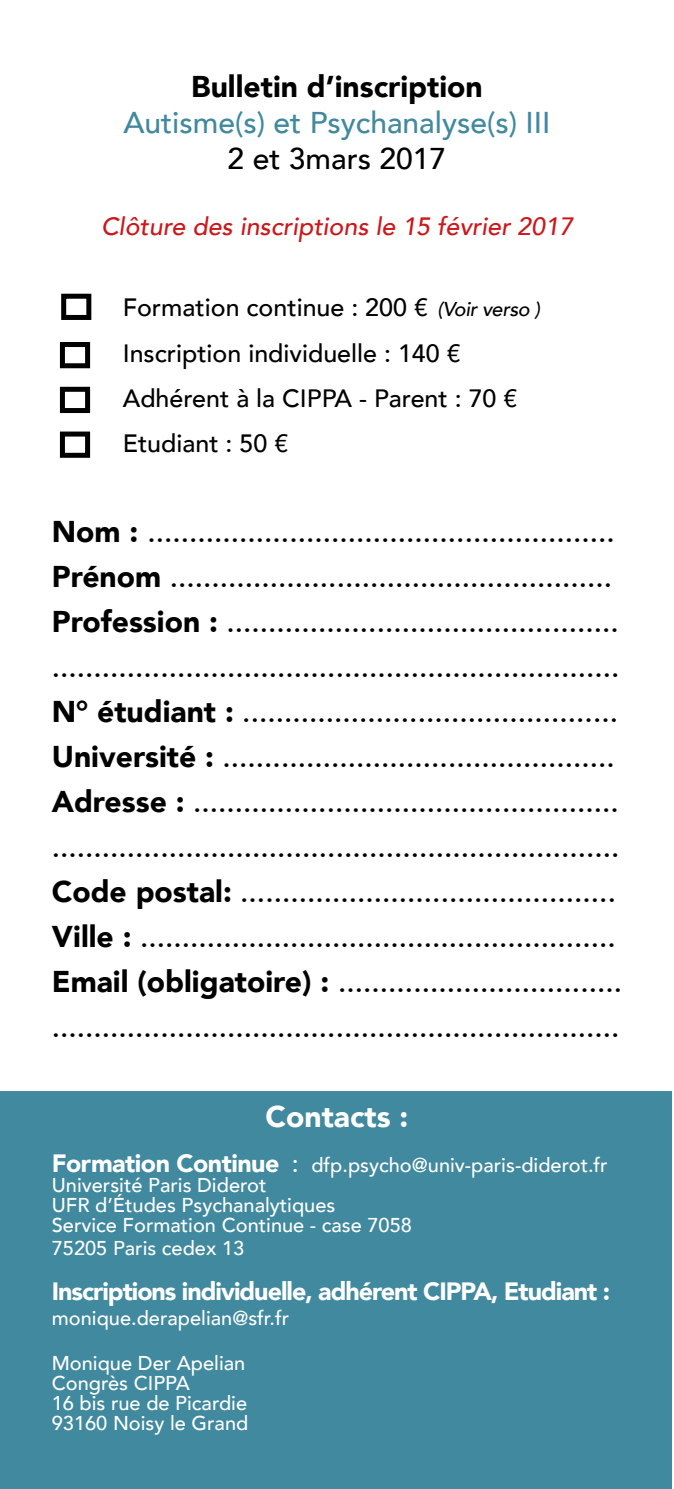
<style>
.page{position:relative;width:674px;height:1489px;background:#fff}
.page>*{position:absolute;margin:0;border:0;box-sizing:border-box;transform-origin:0 0}
.t1{font:500 30px/45px "Avenir";color:#000}
.t2{font:500 30px "Avenir";color:#40899e}
.t3{font:900 30px "Avenir";color:#000}
.t4{font:900 30px "Avenir";color:#fff}
.t5{font:500 25px/45px "Avenir";color:#000}
.t6{font:900 25px "Avenir";letter-spacing:-.04em;color:#fff}
.t7{font:italic 500 25px "Avenir";color:#cd171a}
.t8{font:500 20px/20px "Avenir";color:#fff}
.s1{font-style:italic;font-size:20px}
.s2{font-weight:900}
.s3{font-weight:900;font-size:25px}
.s4{font-size:25px}
</style>
<div class="page">
<div style="left:0;top:1091px;width:671px;height:397px;background:#40899e"></div>
<div style="left:61px;top:294px;width:30px;height:26px;border:5px solid #000"></div>
<div style="left:60px;top:342px;width:30px;height:26px;border:5px solid #000"></div>
<div style="left:60px;top:387px;width:30px;height:26px;border:5px solid #000"></div>
<div style="left:60px;top:431px;width:30px;height:27px;border:5px solid #000"></div>
<p class="t3" style="left:191px;top:61px;width:293px">Bulletin d’inscription</p>
<p class="t2" style="left:123px;top:97px;width:428px">Autisme(s) et Psychanalyse(s) III</p>
<p class="t1" style="left:227px;top:135px;width:220px">2 et 3mars 2017</p>
<p class="t7" style="left:101px;top:212px;width:473px">Clôture des inscriptions le 15 février 2017</p>
<p class="t5" style="left:123px;top:284px;width:418px">Formation continue : 200 € <span class="s1">(Voir verso )<br></span>Inscription individuelle : 140 €<br>Adhérent à la CIPPA - Parent : 70 €<br>Etudiant : 50 €</p>
<p class="t1" style="left:52px;top:507px;width:571px"><span class="s2">Nom :</span> ........................................................<br><span class="s2">Prénom</span> .....................................................<br><span class="s2">Profession :</span> ............................................... ....................................................................<br><span class="s2">N° étudiant :</span> .............................................<br><span class="s2">Université :</span> ...............................................<br><span class="s2">Adresse :</span> ................................................... ....................................................................<br><span class="s2">Code postal:</span> .............................................<br><span class="s2">Ville :</span> .........................................................<br><span class="s2">Email (obligatoire) :</span> .................................. ....................................................................</p>
<p class="t4" style="left:265px;top:1090px;width:144px">Contacts :</p>
<p class="t8" style="left:52px;top:1153px;width:557px"><span class="s3">Formation Continue</span> <span class="s4">:</span> dfp.psycho@univ-paris-diderot.fr Université Paris Diderot<br>UFR d’Études Psychanalytiques<br>Service Formation Continue - case 7058</p>
<p class="t8" style="left:52px;top:1236px;width:194px">75205 Paris cedex 13</p>
<p class="t6" style="left:52px;top:1269px;width:559px">Inscriptions individuelle, adhérent CIPPA, Etudiant :</p>
<p class="t8" style="left:52px;top:1306px;width:239px">monique.derapelian@sfr.fr</p>
<p class="t8" style="left:52px;top:1351px;width:198px">Monique Der Apelian<br>Congrès CIPPA<br>16 bis rue de Picardie<br>93160 Noisy le Grand</p>
</div>
